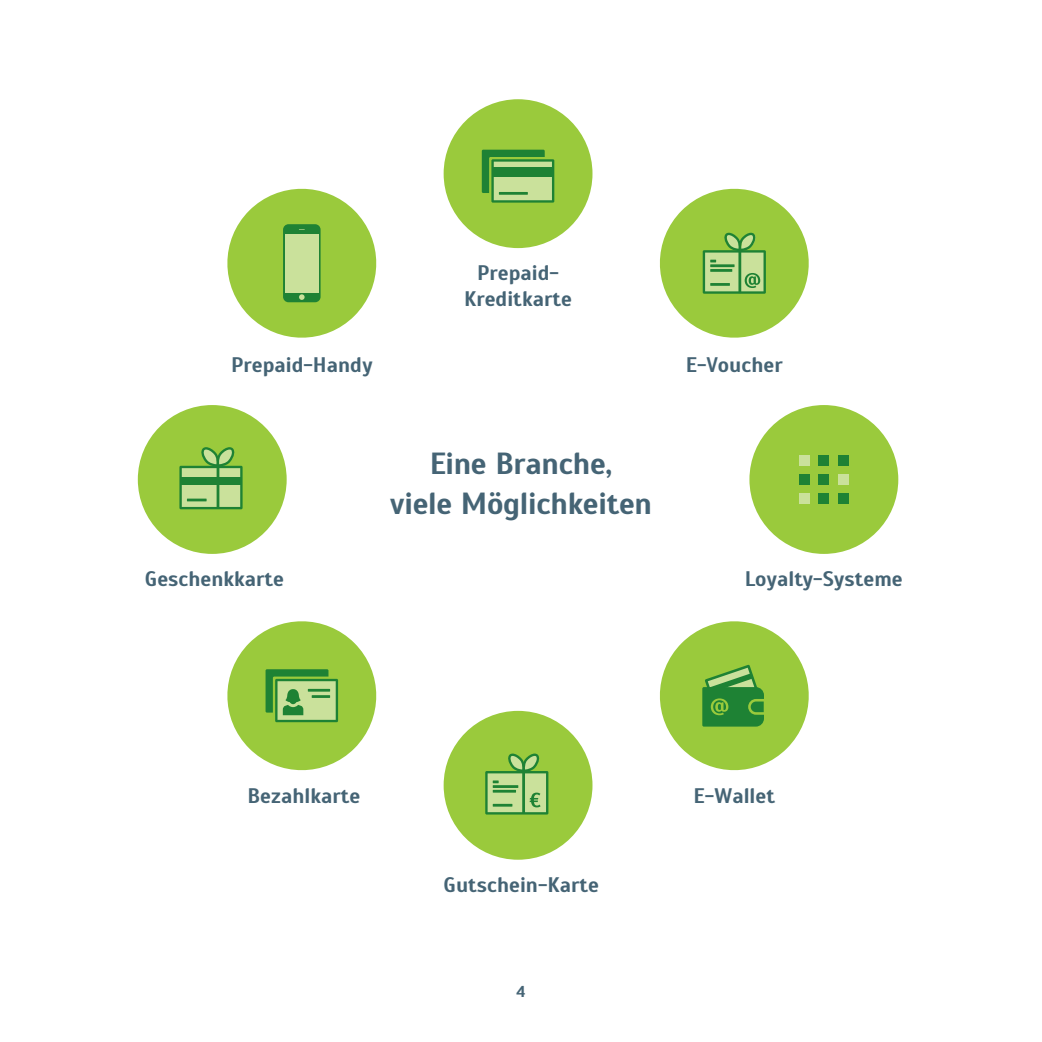
<style>
.page{position:relative;width:1042px;height:1042px;background:#fff}
.page>*{position:absolute;margin:0;border:0;box-sizing:border-box;transform-origin:0 0}
.t1{font:700 30.45px/39.6px "Scada";letter-spacing:-.01em;color:#456475;text-align:center}
.t2{font:700 21px/25.2px "Scada";color:#456475;text-align:center}
.t3{font:700 15.75px "Scada";color:#456475}
</style>
<div class="page">
<div style="left:444px;top:99px;width:148px;height:149px;background:#9aca3c;border-radius:50%"></div>
<div style="left:749px;top:405px;width:149px;height:149px;background:#9aca3c;border-radius:50%"></div>
<div style="left:444px;top:711px;width:148px;height:149px;background:#9aca3c;border-radius:50%"></div>
<div style="left:138px;top:405px;width:149px;height:149px;background:#9aca3c;border-radius:50%"></div>
<div style="left:482px;top:150px;width:63px;height:43px;background:#1e8234"></div>
<div style="left:489px;top:157px;width:63px;height:43px;background:#9aca3c"></div>
<svg style="left:491px;top:159px;width:63px;height:44px;background:#85bb70"></svg>
<hr style="left:499px;top:192px;width:29px;height:3px;background:#1e8234">
<svg style="left:227px;top:188px;width:150px;height:150px"></svg>
<svg style="left:179px;top:447px;width:64px;height:62px"></svg>
<svg style="left:485px;top:753px;width:63px;height:61px"></svg>
<hr style="left:522px;top:771px;width:3px;height:43px;background:#1e8234">
<div style="left:799px;top:455px;width:11px;height:10px;background:#cae19b"></div>
<div style="left:799px;top:474px;width:11px;height:11px;background:#1e8234"></div>
<div style="left:799px;top:493px;width:11px;height:11px;background:#cae19b"></div>
<div style="left:818px;top:455px;width:11px;height:10px;background:#1e8234"></div>
<div style="left:818px;top:474px;width:11px;height:11px;background:#1e8234"></div>
<div style="left:818px;top:493px;width:11px;height:11px;background:#1e8234"></div>
<div style="left:838px;top:455px;width:10px;height:10px;background:#1e8234"></div>
<div style="left:838px;top:474px;width:10px;height:11px;background:#cae19b"></div>
<div style="left:838px;top:493px;width:10px;height:11px;background:#1e8234"></div>
<svg style="left:659px;top:188px;width:150px;height:150px"></svg>
<svg style="left:227px;top:621px;width:150px;height:150px"></svg>
<hr style="left:312px;top:695px;width:18px;height:3px;background:#1e8234">
<svg style="left:659px;top:621px;width:150px;height:150px"></svg>
<p class="t2" style="left:231px;top:352px;width:143px">Prepaid-Handy</p>
<p class="t2" style="left:464px;top:261px;width:109px">Prepaid-<br>Kreditkarte</p>
<p class="t2" style="left:145px;top:567px;width:141px">Geschenkkarte</p>
<h1 class="t1" style="left:390px;top:444px;width:264px">Eine Branche,<br>viele Möglichkeiten</h1>
<p class="t2" style="left:686px;top:352px;width:98px">E-Voucher</p>
<p class="t2" style="left:745px;top:567px;width:159px">Loyalty-Systeme</p>
<p class="t2" style="left:247px;top:783px;width:114px">Bezahlkarte</p>
<p class="t2" style="left:693px;top:783px;width:83px">E-Wallet</p>
<p class="t2" style="left:444px;top:872px;width:157px">Gutschein-Karte</p>
<p class="t3" style="left:516px;top:981px;width:10px">4</p>
</div>
